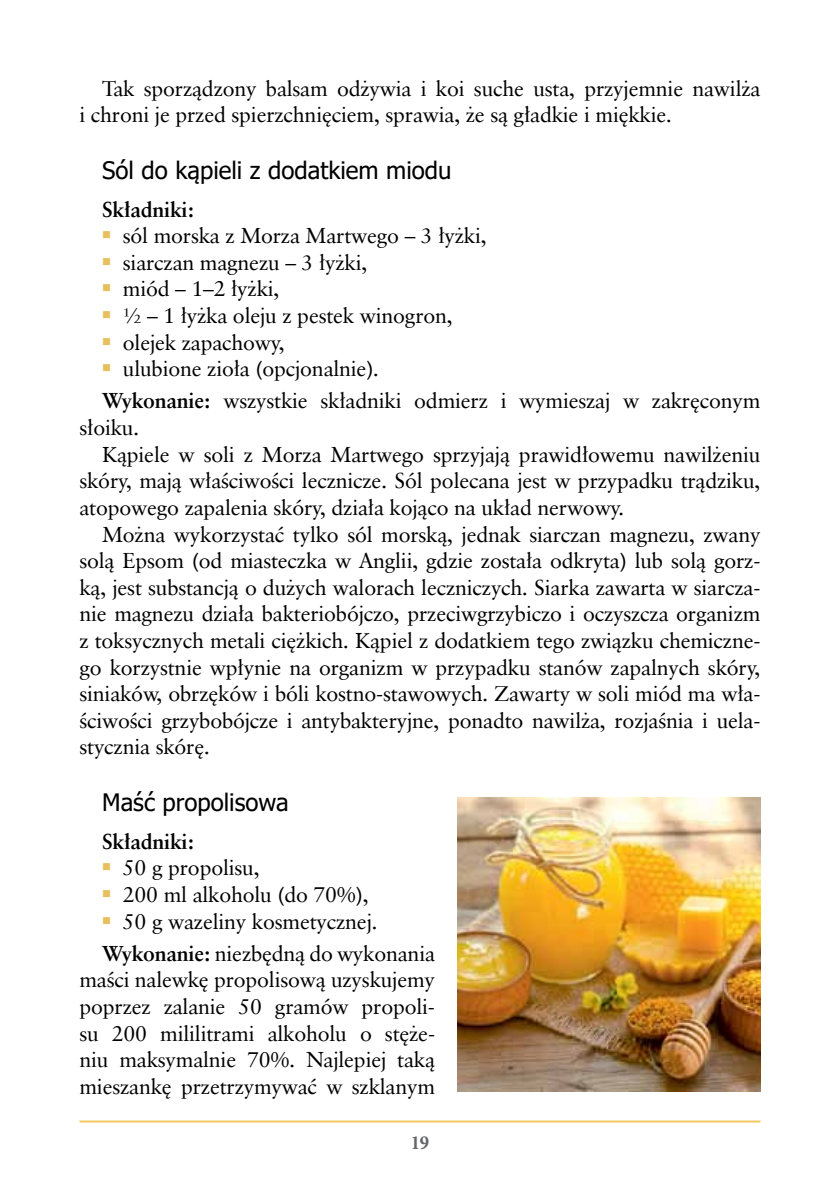
<style>
.page{position:relative;width:840px;height:1191px;background:#fff}
.page>*{position:absolute;margin:0;border:0;box-sizing:border-box;transform-origin:0 0}
.t1{font:24px "Tahoma";color:#000}
.t2{font:21.4px/26.6px "Class Garmnd EU Normal";letter-spacing:-.01em;color:#000}
.t3{font:21.4px "Class Garmnd EU Bold";letter-spacing:-.01em;color:#000}
.t4{font:700 condensed 20px "Minion Pro";color:#656669}
.s1{font-family:"Class Garmnd EU Bold"}
</style>
<div class="page">
<hr style="left:79px;top:1120px;width:681px;height:2px;background:#f2c861">
<img style="left:457px;top:797px;width:303px;height:294px">
<p class="t2" style="left:79px;top:76px;width:682px;text-indent:23px">Tak sporządzony balsam odżywia i koi suche usta, przyjemnie nawilża i chroni je przed spierzchnięciem, sprawia, że są gładkie i miękkie.</p>
<p class="t1" style="left:102px;top:154px;width:351px">Sól do kąpieli z dodatkiem miodu</p>
<p class="t3" style="left:102px;top:196px;width:94px">Składniki:</p>
<p class="t2" style="left:102px;top:223px;width:386px"><sup>■</sup> sól morska z Morza Martwego – 3 łyżki,</p>
<p class="t2" style="left:102px;top:250px;width:266px"><sup>■</sup> siarczan magnezu – 3 łyżki,</p>
<p class="t2" style="left:102px;top:276px;width:179px"><sup>■</sup> miód – 1–2 łyżki,</p>
<p class="t2" style="left:102px;top:303px;width:352px"><sup>■</sup> ½ – 1 łyżka oleju z pestek winogron,</p>
<p class="t2" style="left:102px;top:329px;width:184px"><sup>■</sup> olejek zapachowy,</p>
<p class="t2" style="left:102px;top:353px;width:659px;line-height:32.2px"><sup>■</sup> ulubione zioła (opcjonalnie).<br><span class="s1">Wykonanie:</span> wszystkie składniki odmierz i wymieszaj w zakręconym</p>
<p class="t2" style="left:79px;top:415px;width:61px">słoiku.</p>
<p class="t2" style="left:102px;top:442px;width:659px">Kąpiele w soli z Morza Martwego sprzyjają prawidłowemu nawilżeniu</p>
<p class="t2" style="left:79px;top:468px;width:682px">skóry, mają właściwości lecznicze. Sól polecana jest w przypadku trądziku,</p>
<p class="t2" style="left:79px;top:495px;width:546px">atopowego zapalenia skóry, działa kojąco na układ nerwowy.</p>
<p class="t2" style="left:102px;top:521px;width:659px">Można wykorzystać tylko sól morską, jednak siarczan magnezu, zwany</p>
<p class="t2" style="left:79px;top:548px;width:682px">solą Epsom (od miasteczka w Anglii, gdzie została odkryta) lub solą gorz-</p>
<p class="t2" style="left:79px;top:575px;width:682px">ką, jest substancją o dużych walorach leczniczych. Siarka zawarta w siarcza-</p>
<p class="t2" style="left:79px;top:601px;width:682px">nie magnezu działa bakteriobójczo, przeciwgrzybiczo i oczyszcza organizm</p>
<p class="t2" style="left:79px;top:628px;width:682px">z toksycznych metali ciężkich. Kąpiel z dodatkiem tego związku chemiczne-</p>
<p class="t2" style="left:79px;top:654px;width:682px">go korzystnie wpłynie na organizm w przypadku stanów zapalnych skóry,</p>
<p class="t2" style="left:79px;top:681px;width:682px">siniaków, obrzęków i bóli kostno-stawowych. Zawarty w soli miód ma wła-</p>
<p class="t2" style="left:79px;top:708px;width:682px">ściwości grzybobójcze i antybakteryjne, ponadto nawilża, rozjaśnia i uela-</p>
<p class="t2" style="left:79px;top:734px;width:132px">stycznia skórę.</p>
<p class="t1" style="left:102px;top:786px;width:188px">Maść propolisowa</p>
<p class="t3" style="left:102px;top:828px;width:94px">Składniki:</p>
<p class="t2" style="left:102px;top:855px;width:159px"><sup>■</sup> 50 g propolisu,</p>
<p class="t2" style="left:102px;top:882px;width:268px"><sup>■</sup> 200 ml alkoholu (do 70%),</p>
<p class="t2" style="left:102px;top:905px;width:334px;line-height:32.2px"><sup>■</sup> 50 g wazeliny kosmetycznej.<br><span class="s1">Wykonanie:</span> niezbędną do wykonania</p>
<p class="t2" style="left:79px;top:967px;width:357px;text-align:justify">maści nalewkę propolisową uzyskujemy poprzez zalanie 50 gramów propoli&shy;su 200 mililitrami alkoholu o stęże&shy;niu maksymalnie 70%. Najlepiej taką mieszankę przetrzymywać w szklanym</p>
<p class="t4" style="left:410px;top:1128px;width:20px">19</p>
</div>
